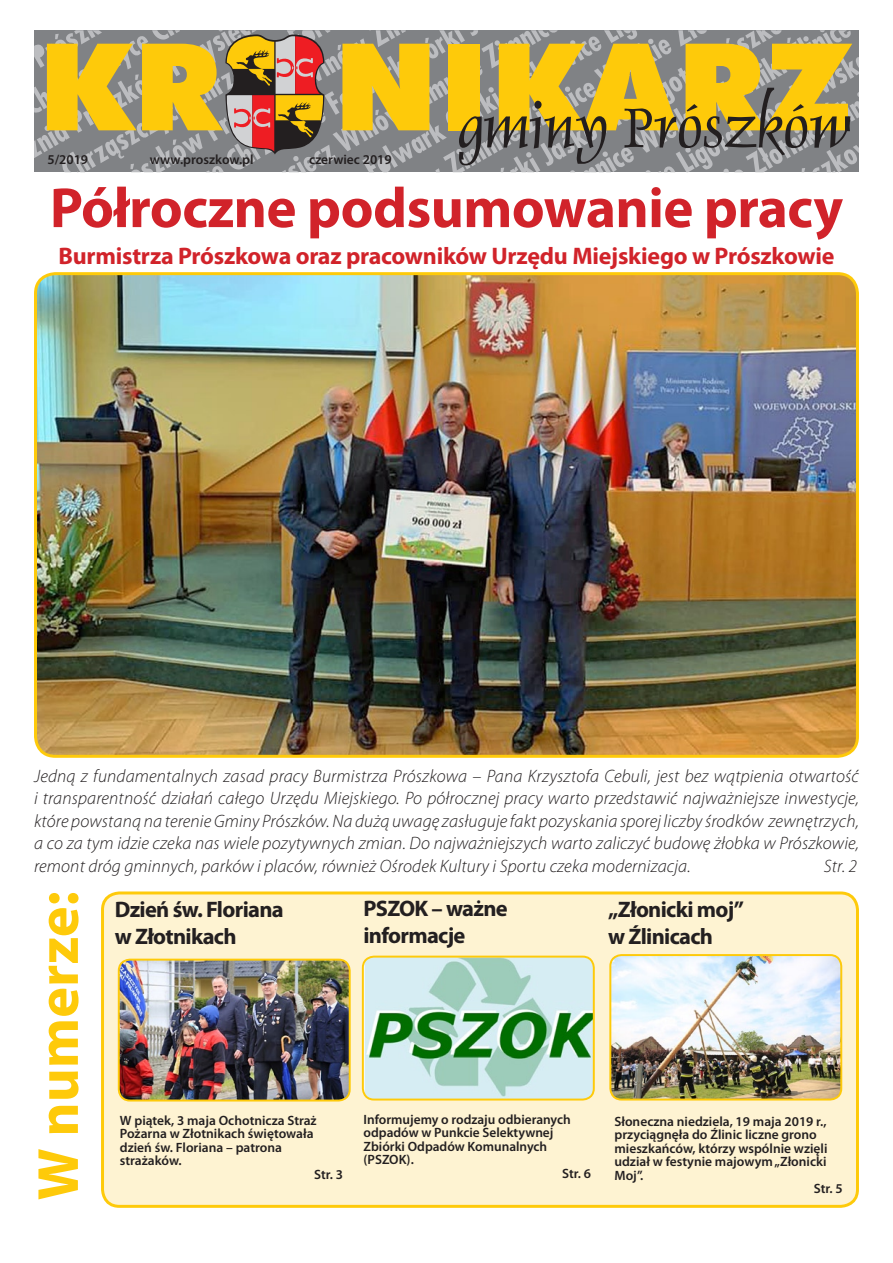
<style>
.page{position:relative;width:893px;height:1263px;background:#fff}
.page>*{position:absolute;margin:0;border:0;box-sizing:border-box;transform-origin:0 0}
.Tytuł_główny{font:700 58.5px "Myriad Pro";color:#feca0a}
.Tytuł_główny-2{font:700 57px "Myriad Pro";letter-spacing:-.01em;color:#d1232a}
.Tytuł_główny-3{font:700 24px "Myriad Pro";letter-spacing:-.01em;color:#d1232a}
.Tytuł_główny-4{font:700 22.5px/27px "Myriad Pro";letter-spacing:-.03em;color:#231f20}
.nadtytuł{font:italic 300 18px/22.5px "Myriad Pro";letter-spacing:.01em;color:#231f20;text-align:justify}
.Tekst_podstawowy{font:600 13.5px/13.5px "Myriad Pro";color:#231f20}
</style>
<div class="page">
<svg style="left:34px;top:30px;width:825px;height:142px;background:#b39d59"></svg>
<img style="left:37px;top:275px;width:819px;height:480px">
<div style="left:34px;top:272px;width:825px;height:486px;border:3px solid #feca0a;border-radius:20px"></div>
<div style="left:103px;top:893px;width:754px;height:313px;background:#fef3d2;border-radius:17px"></div>
<div style="left:101px;top:891px;width:758px;height:317px;border:3px solid #feca0a;border-radius:17px"></div>
<img style="left:610px;top:955px;width:231px;height:144px">
<div style="left:609px;top:954px;width:233px;height:146px;border:2px solid #feca0a;border-radius:11px"></div>
<img style="left:119px;top:960px;width:231px;height:140px">
<div style="left:118px;top:959px;width:233px;height:142px;border:2px solid #feca0a;border-radius:11px"></div>
<img style="left:365px;top:956px;width:229px;height:143px">
<div style="left:362px;top:956px;width:233px;height:144px;border:2px solid #feca0a;border-radius:11px"></div>
<p class="Tekst_podstawowy" style="left:47px;top:153px;width:42px">5/2019</p>
<p class="Tekst_podstawowy" style="left:150px;top:153px;width:105px">www.proszkow.pl</p>
<p class="Tekst_podstawowy" style="left:309px;top:153px;width:84px">czerwiec 2019</p>
<p class="Tytuł_główny-2" style="left:50px;top:171px;width:795px">Półroczne podsumowanie pracy</p>
<p class="Tytuł_główny-3" style="left:59px;top:241px;width:777px">Burmistrza Prószkowa oraz pracowników Urzędu Miejskiego w Prószkowie</p>
<p class="nadtytuł" style="left:34px;top:764px;width:827px">Jedną z fundamentalnych zasad pracy Burmistrza Prószkowa – Pana Krzysztofa Cebuli, jest bez wątpienia otwartość i transparentność działań całego Urzędu Miejskiego. Po półrocznej pracy warto przedstawić najważniejsze inwestycje, które powstaną na terenie Gminy Prószków. Na dużą uwagę zasługuje fakt pozyskania sporej liczby środków zewnętrzych, a co za tym idzie czeka nas wiele pozytywnych zmian. Do najważniejszych warto zaliczyć budowę żłobka w Prószkowie, remont dróg gminnych, parków i placów, również Ośrodek Kultury i Sportu czeka modernizacja.</p>
<p class="nadtytuł" style="left:824px;top:854px;width:35px">Str. 2</p>
<p class="Tytuł_główny" style="left:20px;top:1200px;width:311px;rotate:-90deg">W numerze:</p>
<p class="Tytuł_główny-4" style="left:115px;top:895px;width:170px">Dzień św. Floriana w Złotnikach</p>
<p class="Tytuł_główny-4" style="left:363px;top:895px;width:146px">PSZOK – ważne informacje</p>
<p class="Tytuł_główny-4" style="left:608px;top:895px;width:138px">„Złonicki moj” w Źlinicach</p>
<p class="Tekst_podstawowy" style="left:120px;top:1113px;width:198px">W piątek, 3 maja Ochotnicza Straż<br>Pożarna w Złotnikach świętowała dzień św. Floriana – patrona strażaków.</p>
<p class="Tekst_podstawowy" style="left:314px;top:1167px;width:30px">Str. 3</p>
<p class="Tekst_podstawowy" style="left:364px;top:1112px;width:209px">Informujemy o rodzaju odbieranych odpadów w Punkcie Selektywnej<br>Zbiórki Odpadów Komunalnych (PSZOK).</p>
<p class="Tekst_podstawowy" style="left:562px;top:1166px;width:30px">Str. 6</p>
<p class="Tekst_podstawowy" style="left:614px;top:1114px;width:215px">Słoneczna niedziela, 19 maja 2019 r., przyciągnęła do Źlinic liczne grono mieszkańców, którzy wspólnie wzięli udział w festynie majowym „Złonicki<br>Moj”.</p>
<p class="Tekst_podstawowy" style="left:814px;top:1182px;width:30px">Str. 5</p>
</div>
